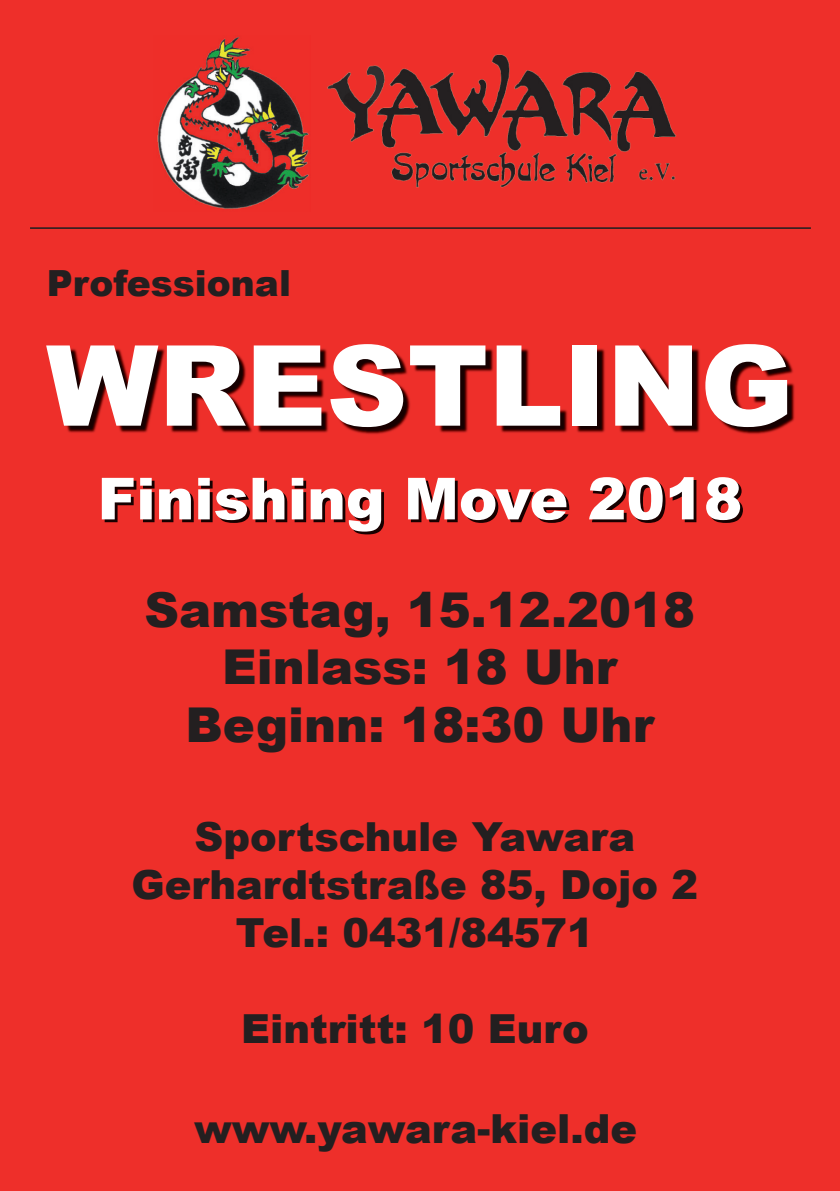
<style>
.page{position:relative;width:840px;height:1191px;background:#fff}
.page>*{position:absolute;margin:0;border:0;box-sizing:border-box;transform-origin:0 0}
.t1{font:900 112px "Arial";color:#fff}
.t2{font:900 58px "Arial";color:#170000}
.t3{font:900 48px/57.6px "Arial";color:#231f20;text-align:center}
.t4{font:900 40px/48px "Arial";color:#231f20;text-align:center}
.t5{font:900 36px "Arial";color:#231f20}
</style>
<div class="page">
<div style="left:0;top:0;width:839px;height:1191px;background:#ee2f2a"></div>
<hr style="left:30px;top:227px;width:780px;height:2px;background:#231f20">
<img style="left:157px;top:37px;width:152px;height:172px">
<img style="left:327px;top:54px;width:350px;height:134px">
<img style="left:50px;top:347px;width:745px;height:87px">
<p class="t5" style="left:47px;top:257px;width:245px">Professional</p>
<h1 class="t1" style="left:46px;top:304px;width:748px">WRESTLING</h1>
<h2 class="t2" style="left:100px;top:459px;width:646px">Finishing Move 2018</h2>
<p class="t3" style="left:144px;top:579px;width:552px">Samstag, 15.12.2018<br>Einlass: 18 Uhr<br>Beginn: 18:30 Uhr</p>
<p class="t4" style="left:131px;top:811px;width:568px">Sportschule Yawara<br>Gerhardtstraße 85, Dojo 2<br>Tel.: 0431/84571</p>
<p class="t4" style="left:241px;top:1003px;width:349px">Eintritt: 10 Euro</p>
<p class="t4" style="left:194px;top:1103px;width:444px">www.yawara-kiel.de</p>
</div>
